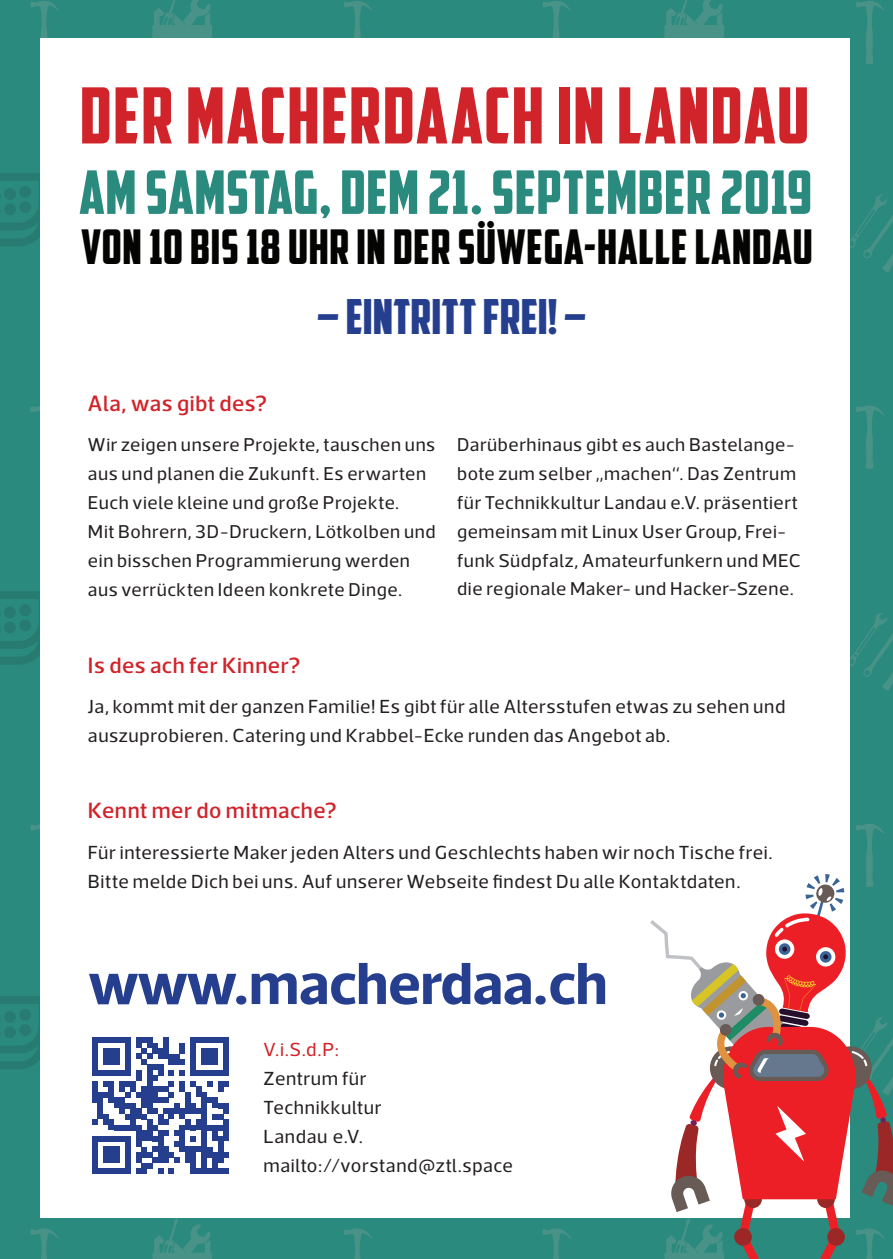
<style>
.page{position:relative;width:893px;height:1259px;background:#2b8a7e}
.page>*{position:absolute;margin:0;border:0;box-sizing:border-box;transform-origin:0 0}
.t1{font:77.4px "American Captain";letter-spacing:.025em;color:#d1232a;scale:.95 1}
.t2{font:700 60.3px "Acto";letter-spacing:-.01em;color:#253f8e}
.t3{font:60px "American Captain";letter-spacing:.01em;color:#298a7d}
.t4{font:48.3px "American Captain";color:#253f8e}
.t5{font:47.7px "American Captain";letter-spacing:.015em;color:#040503;scale:.96 1}
.t6{font:500 22.5px "Acto";letter-spacing:.025em;color:#d1232a}
.t7{font:19.2px/28.8px "Acto";letter-spacing:.03em;color:#231f20}
.t8{font:19.2px "Acto";color:#d1232a}
.t9{font:18.9px/28.8px "Acto";letter-spacing:.03em;color:#231f20}
</style>
<div class="page">
<svg style="left:152px;top:0;width:60px;height:38px;background:#3d8e83"></svg>
<svg style="left:30px;top:1px;width:29px;height:62px"></svg>
<svg style="left:344px;top:1px;width:29px;height:37px"></svg>
<svg style="left:664px;top:0;width:60px;height:38px;background:#3d8e83"></svg>
<svg style="left:542px;top:1px;width:29px;height:37px"></svg>
<svg style="left:856px;top:1px;width:29px;height:63px;background:#328c80"></svg>
<svg style="left:30px;top:406px;width:10px;height:62px"></svg>
<svg style="left:0;top:173px;width:40px;height:73px;background:#298277"></svg>
<svg style="left:850px;top:194px;width:43px;height:78px;background:#2f8b7f"></svg>
<svg style="left:856px;top:405px;width:29px;height:64px;background:#328b80"></svg>
<svg style="left:30px;top:824px;width:10px;height:62px"></svg>
<svg style="left:0;top:591px;width:40px;height:73px;background:#298277"></svg>
<svg style="left:850px;top:612px;width:43px;height:78px;background:#2f8b7f"></svg>
<svg style="left:152px;top:1218px;width:60px;height:41px;background:#378d81"></svg>
<svg style="left:30px;top:1228px;width:29px;height:31px"></svg>
<svg style="left:344px;top:1228px;width:29px;height:31px"></svg>
<svg style="left:0;top:996px;width:40px;height:73px;background:#298277"></svg>
<svg style="left:542px;top:1228px;width:29px;height:31px"></svg>
<div style="left:40px;top:38px;width:810px;height:1179px;background:#fff"></div>
<svg style="left:648px;top:824px;width:245px;height:435px"></svg>
<div style="left:92px;top:1037px;width:6px;height:33px;background:#253f8e"></div>
<div style="left:92px;top:1081px;width:6px;height:16px;background:#253f8e"></div>
<div style="left:92px;top:1135px;width:6px;height:11px;background:#253f8e"></div>
<div style="left:92px;top:1146px;width:6px;height:17px;background:#253f8e"></div>
<div style="left:92px;top:1163px;width:6px;height:11px;background:#253f8e"></div>
<div style="left:98px;top:1097px;width:5px;height:22px;background:#253f8e"></div>
<div style="left:103px;top:1048px;width:5px;height:16px;background:#253f8e"></div>
<svg style="left:103px;top:1081px;width:5px;height:5px"></svg>
<div style="left:103px;top:1146px;width:5px;height:17px;background:#253f8e"></div>
<div style="left:108px;top:1048px;width:6px;height:16px;background:#253f8e"></div>
<div style="left:108px;top:1081px;width:6px;height:16px;background:#253f8e"></div>
<svg style="left:92px;top:1092px;width:22px;height:11px"></svg>
<div style="left:108px;top:1146px;width:6px;height:17px;background:#253f8e"></div>
<div style="left:114px;top:1048px;width:5px;height:16px;background:#253f8e"></div>
<div style="left:114px;top:1097px;width:5px;height:11px;background:#253f8e"></div>
<div style="left:114px;top:1146px;width:5px;height:17px;background:#253f8e"></div>
<svg style="left:98px;top:1037px;width:27px;height:5px"></svg>
<div style="left:119px;top:1081px;width:6px;height:11px;background:#253f8e"></div>
<div style="left:119px;top:1097px;width:6px;height:17px;background:#253f8e"></div>
<svg style="left:98px;top:1168px;width:27px;height:6px"></svg>
<div style="left:125px;top:1037px;width:5px;height:33px;background:#253f8e"></div>
<svg style="left:92px;top:1070px;width:38px;height:5px"></svg>
<svg style="left:125px;top:1081px;width:5px;height:5px"></svg>
<svg style="left:125px;top:1092px;width:5px;height:5px"></svg>
<svg style="left:125px;top:1103px;width:5px;height:5px"></svg>
<svg style="left:92px;top:1114px;width:38px;height:27px"></svg>
<div style="left:125px;top:1135px;width:5px;height:11px;background:#253f8e"></div>
<div style="left:125px;top:1146px;width:5px;height:17px;background:#253f8e"></div>
<div style="left:125px;top:1163px;width:5px;height:11px;background:#253f8e"></div>
<div style="left:130px;top:1081px;width:6px;height:11px;background:#253f8e"></div>
<div style="left:130px;top:1103px;width:6px;height:27px;background:#253f8e"></div>
<div style="left:136px;top:1037px;width:5px;height:11px;background:#253f8e"></div>
<svg style="left:141px;top:1037px;width:6px;height:5px"></svg>
<div style="left:147px;top:1037px;width:5px;height:11px;background:#253f8e"></div>
<div style="left:152px;top:1042px;width:6px;height:11px;background:#253f8e"></div>
<div style="left:163px;top:1037px;width:6px;height:22px;background:#253f8e"></div>
<div style="left:180px;top:1042px;width:5px;height:11px;background:#253f8e"></div>
<div style="left:191px;top:1037px;width:5px;height:33px;background:#253f8e"></div>
<svg style="left:196px;top:1037px;width:27px;height:5px"></svg>
<div style="left:223px;top:1037px;width:6px;height:33px;background:#253f8e"></div>
<svg style="left:136px;top:1048px;width:93px;height:126px"></svg>
<h1 class="t1" style="left:80px;top:69px;width:769px">DER MACHERDAACH IN LANDAU</h1>
<h3 class="t3" style="left:79px;top:156px;width:734px">AM SAMSTAG, DEM 21. SEPTEMBER 2019</h3>
<h3 class="t5" style="left:81px;top:219px;width:763px">VON 10 BIS 18 UHR IN DER SÜWEGA-HALLE LANDAU</h3>
<h3 class="t4" style="left:316px;top:287px;width:272px">– EINTRITT FREI! –</h3>
<p class="t6" style="left:88px;top:390px;width:181px">Ala, was gibt des?</p>
<p class="t9" style="left:88px;top:429px;width:349px">Wir zeigen unsere Projekte, tauschen uns aus und planen die Zukunft. Es erwarten Euch viele kleine und große Projekte.<br>Mit Bohrern, 3D-Druckern, Lötkolben und ein bisschen Programmierung werden aus verrückten Ideen konkrete Dinge.</p>
<p class="t9" style="left:457px;top:429px;width:345px">Darüberhinaus gibt es auch Bastelange&shy;bote zum selber „machen“. Das Zentrum für Technikkultur Landau e.V. präsentiert gemeinsam mit Linux User Group, Frei&shy;funk Südpfalz, Amateurfunkern und MEC die regionale Maker- und Hacker-Szene.</p>
<p class="t6" style="left:88px;top:651px;width:214px">Is des ach fer Kinner?</p>
<p class="t7" style="left:88px;top:692px;width:699px">Ja, kommt mit der ganzen Familie! Es gibt für alle Altersstufen etwas zu sehen und auszuprobieren. Catering und Krabbel-Ecke runden das Angebot ab.</p>
<p class="t6" style="left:88px;top:797px;width:250px">Kennt mer do mitmache?</p>
<p class="t7" style="left:88px;top:837px;width:686px">Für interessierte Maker jeden Alters und Geschlechts haben wir noch Tische frei.<br>Bitte melde Dich bei uns. Auf unserer Webseite findest Du alle Kontaktdaten.</p>
<h2 class="t2" style="left:88px;top:947px;width:521px">www.macherdaa.ch</h2>
<p class="t8" style="left:264px;top:1038px;width:77px">V.i.S.d.P:</p>
<p class="t7" style="left:264px;top:1063px;width:251px">Zentrum für<br>Technikkultur<br>Landau e.V. mailto://vorstand@ztl.space</p>
</div>
